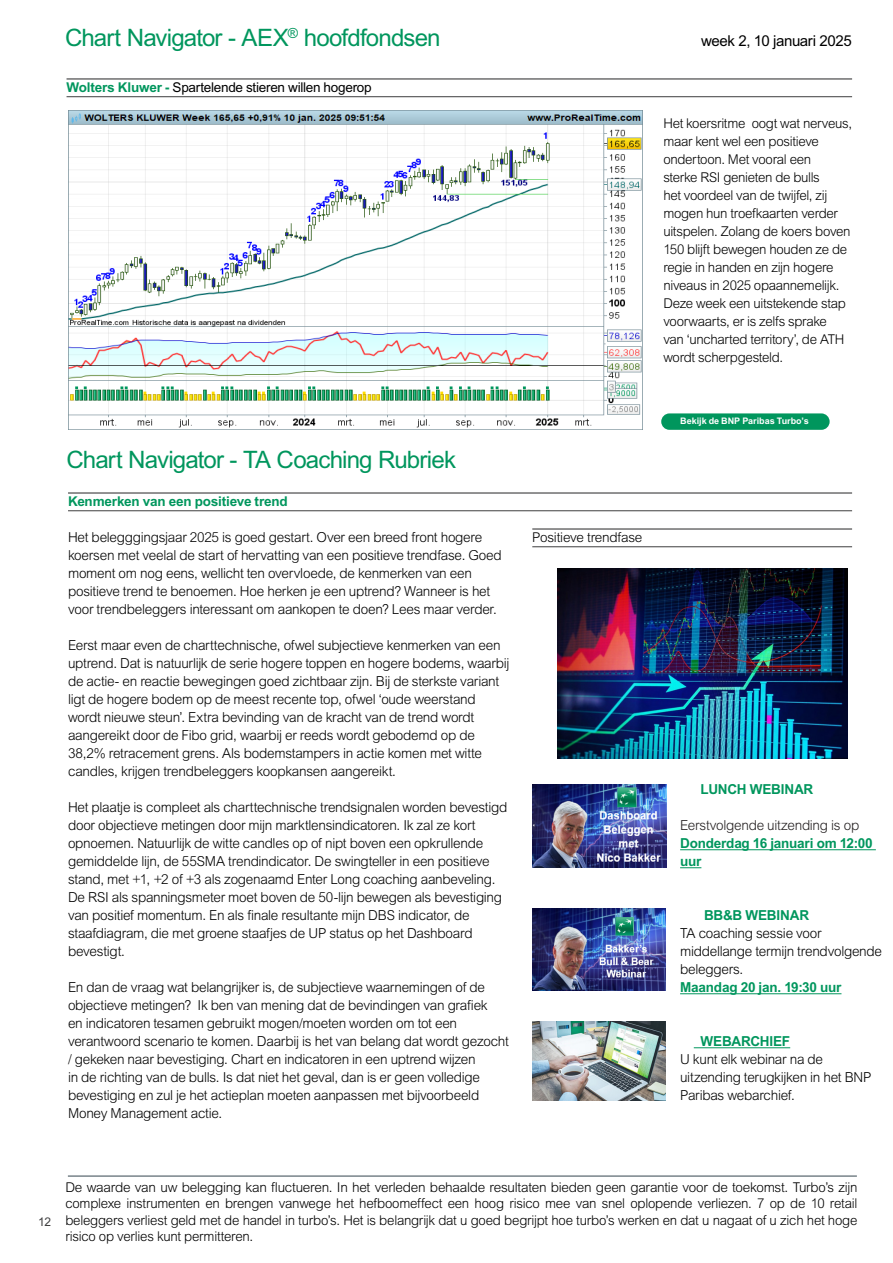
<style>
.page{position:relative;width:893px;height:1263px;background:#fff}
.page>*{position:absolute;margin:0;border:0;box-sizing:border-box;transform-origin:0 0}
.Heading_Table_Double{font:24px "Arial MT Std";letter-spacing:-.035em;color:#00965d}
.Heading_Table_Double-2{font:15px "Arial MT Std";letter-spacing:-.025em;color:#000}
.Body{font:300 13.8px/18px "Arial MT Std";letter-spacing:-.02em;color:#000}
.Body-2{font:700 13.8px/18px "Arial MT Std";letter-spacing:-.015em;color:#00965d}
.Body-3{font:300 13.5px/18px "Arial MT Std";letter-spacing:-.025em;color:#000;text-align:justify}
.t1{font:13.5px "Arial MT Std";letter-spacing:-.02em;color:#000}
.t2{font:700 13.5px "Arial MT Std";letter-spacing:-.015em;color:#00965d}
.t3{font:12px "Arial MT Std";color:#3e3e3f}
.t4{font:700 9px "Arial MT Std";color:#fff}
.s1{font-weight:700;color:#00965d}
.s2{font-weight:300;color:#231f20}
</style>
<div class="page">
<hr style="left:68px;top:1175px;width:789px;height:2px;background:#78848a">
<hr style="left:532px;top:528px;width:320px;height:2px;background:#3e3e3f">
<hr style="left:532px;top:546px;width:320px;height:1px;background:#3e3e3f">
<hr style="left:68px;top:492px;width:784px;height:2px;background:#3e3e3f">
<hr style="left:68px;top:510px;width:784px;height:1px;background:#3e3e3f">
<hr style="left:67px;top:78px;width:785px;height:2px;background:#3e3e3f">
<hr style="left:67px;top:96px;width:785px;height:1px;background:#3e3e3f">
<img style="left:68px;top:111px;width:574px;height:319px">
<div style="left:661px;top:413px;width:169px;height:17px;background:#00965d;border-radius:8px"></div>
<img style="left:558px;top:569px;width:289px;height:189px">
<hr style="left:680px;top:849px;width:196px;height:1px;background:#00965d">
<svg style="left:680px;top:867px;width:21px;height:1px"></svg>
<img style="left:533px;top:909px;width:133px;height:82px">
<img style="left:533px;top:784px;width:133px;height:83px">
<hr style="left:680px;top:993px;width:161px;height:1px;background:#00965d">
<img style="left:532px;top:1021px;width:133px;height:79px">
<hr style="left:694px;top:1047px;width:96px;height:1px;background:#00965d">
<p class="Heading_Table_Double" style="left:65px;top:24px;width:377px">Chart Navigator - AEX<sup>®</sup> hoofdfondsen</p>
<p class="Heading_Table_Double-2" style="left:701px;top:32px;width:152px">week 2, 10 januari 2025</p>
<p class="t1" style="left:67px;top:80px;width:307px"><span class="s1">Wolters Kluwer -</span> Spartelende stieren willen hogerop</p>
<p class="Heading_Table_Double" style="left:67px;top:446px;width:391px">Chart Navigator - TA Coaching Rubriek</p>
<p class="t2" style="left:68px;top:494px;width:221px">Kenmerken van een positieve trend</p>
<p class="Body" style="left:68px;top:528px;width:435px">Het belegggingsjaar 2025 is goed gestart. Over een breed front hogere koersen met veelal de start of hervatting van een positieve trendfase. Goed moment om nog eens, wellicht ten overvloede, de kenmerken van een positieve trend te benoemen. Hoe herken je een uptrend? Wanneer is het voor trendbeleggers interessant om aankopen te doen? Lees maar verder.</p>
<p class="Body" style="left:68px;top:636px;width:443px">Eerst maar even de charttechnische, ofwel subjectieve kenmerken van een uptrend. Dat is natuurlijk de serie hogere toppen en hogere bodems, waarbij de actie- en reactie bewegingen goed zichtbaar zijn. Bij de sterkste variant ligt de hogere bodem op de meest recente top, ofwel ‘oude weerstand wordt nieuwe steun’. Extra bevinding van de kracht van de trend wordt aangereikt door de Fibo grid, waarbij er reeds wordt gebodemd op de 38,2% retracement grens. Als bodemstampers in actie komen met witte candles, krijgen trendbeleggers koopkansen aangereikt.</p>
<p class="Body" style="left:68px;top:798px;width:441px">Het plaatje is compleet als charttechnische trendsignalen worden bevestigd door objectieve metingen door mijn marktlensindicatoren. Ik zal ze kort opnoemen. Natuurlijk de witte candles op of nipt boven een opkrullende gemiddelde lijn, de 55SMA trendindicator. De swingteller in een positieve stand, met +1, +2 of +3 als zogenaamd Enter Long coaching aanbeveling.<br>De RSI als spanningsmeter moet boven de 50-lijn bewegen als bevestiging van positief momentum. En als finale resultante mijn DBS indicator, de staafdiagram, die met groene staafjes de UP status op het Dashboard bevestigt.</p>
<p class="Body" style="left:68px;top:978px;width:442px">En dan de vraag wat belangrijker is, de subjectieve waarnemingen of de objectieve metingen? Ik ben van mening dat de bevindingen van grafiek<br>en indicatoren tesamen gebruikt mogen/moeten worden om tot een verantwoord scenario te komen. Daarbij is het van belang dat wordt gezocht / gekeken naar bevestiging. Chart en indicatoren in een uptrend wijzen<br>in de richting van de bulls. Is dat niet het geval, dan is er geen volledige bevestiging en zul je het actieplan moeten aanpassen met bijvoorbeeld Money Management actie.</p>
<p class="Body-3" style="left:663px;top:115px;width:190px;text-align:left">Het koersritme oogt wat nerveus, maar kent wel een positieve ondertoon. Met vooral een<br>sterke RSI genieten de bulls<br>het voordeel van de twijfel, zij mogen hun troefkaarten verder uitspelen. Zolang de koers boven<br>150 blijft bewegen houden ze de regie in handen en zijn hogere niveaus in 2025 opaannemelijk.<br>Deze week een uitstekende stap voorwaarts, er is zelfs sprake<br>van ‘uncharted territory’, de ATH wordt scherpgesteld.</p>
<p class="t4" style="left:680px;top:416px;width:130px">Bekijk de BNP Paribas Turbo’s</p>
<p class="Body-3" style="left:532px;top:529px;width:112px">Positieve trendfase</p>
<p class="Body-2" style="left:701px;top:780px;width:114px">LUNCH WEBINAR</p>
<p class="Body-2" style="left:680px;top:816px;width:194px"><span class="s2">Eerstvolgende uitzending is op<br></span>Donderdag 16 januari om 12:00 uur</p>
<p class="Body-2" style="left:704px;top:906px;width:107px">BB&amp;B WEBINAR</p>
<p class="Body" style="left:680px;top:924px;width:203px">TA coaching sessie voor middellange termijn trendvolgende beleggers.</p>
<p class="Body-2" style="left:680px;top:978px;width:163px">Maandag 20 jan. 19:30 uur</p>
<p class="Body-2" style="left:701px;top:1032px;width:91px">WEBARCHIEF</p>
<p class="Body" style="left:680px;top:1050px;width:193px">U kunt elk webinar na de uitzending terugkijken in het BNP<br>Paribas webarchief.</p>
<p class="t3" style="left:38px;top:1215px;width:15px">12</p>
<p class="Body-3" style="left:65px;top:1179px;width:794px;line-height:16.5px">De waarde van uw belegging kan fluctueren. In het verleden behaalde resultaten bieden geen garantie voor de toekomst. Turbo’s zijn complexe instrumenten en brengen vanwege het hefboomeffect een hoog risico mee van snel oplopende verliezen. 7 op de 10 retail beleggers verliest geld met de handel in turbo’s. Het is belangrijk dat u goed begrijpt hoe turbo’s werken en dat u nagaat of u zich het hoge risico op verlies kunt permitteren.</p>
</div>
